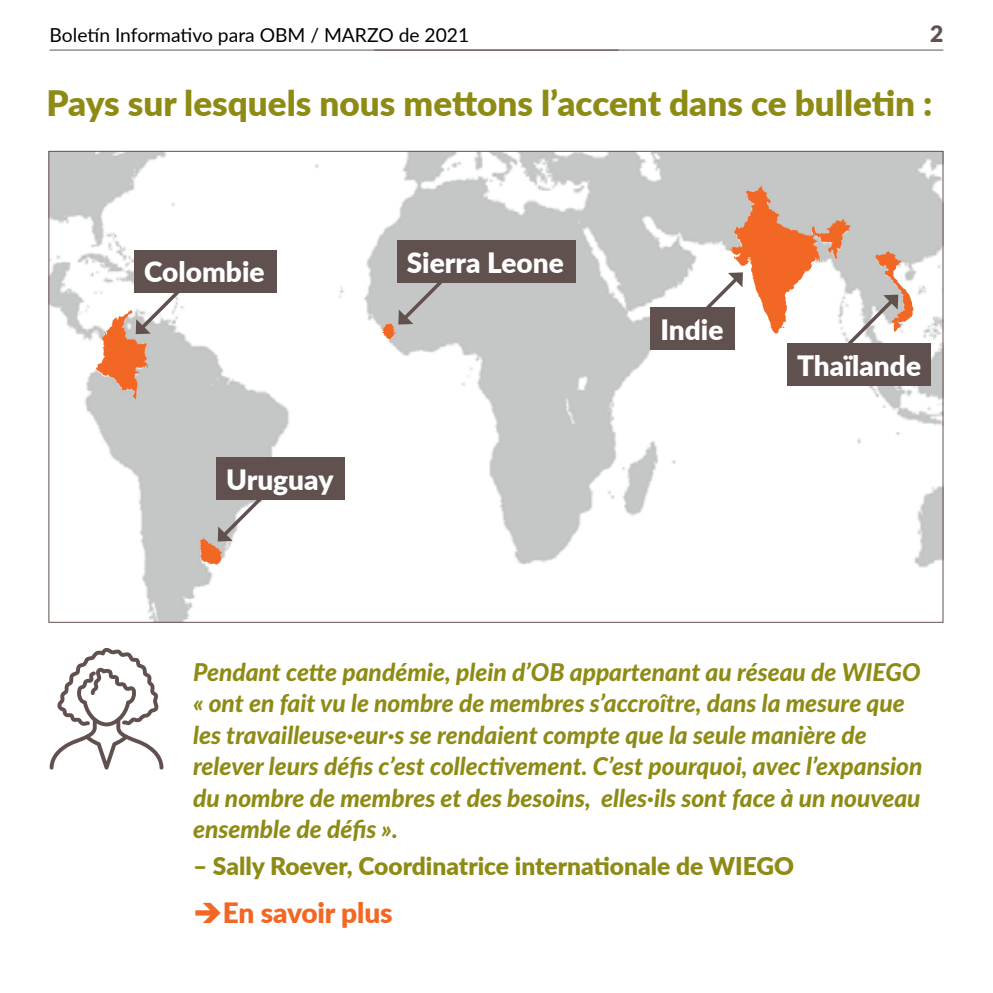
<style>
.page{position:relative;width:993px;height:993px;background:#fff}
.page>*{position:absolute;margin:0;border:0;box-sizing:border-box;transform-origin:0 0}
.t1{font:900 35px "Lato";color:#8e8b15}
.t2{font:900 28px "Lato";color:#fff}
.t3{font:900 28px "Lato";letter-spacing:-.005em;color:#f26724}
.t4{font:italic 800 24.5px/31.5px "Lato";color:#8e8b15}
.t5{font:900 24.5px "Lato";color:#8e8b15}
.t6{font:900 22.75px "Lato";color:#60514f}
.t7{font:19.25px "Lato";color:#000}
</style>
<div class="page">
<hr style="left:374px;top:50px;width:569px;height:1px;background:#60514f">
<hr style="left:50px;top:50px;width:568px;height:1px;background:#60514f">
<img style="left:50px;top:153px;width:891px;height:467px">
<div style="left:134px;top:250px;width:142px;height:42px;background:#60514f"></div>
<svg style="left:96px;top:280px;width:94px;height:119px"></svg>
<div style="left:216px;top:457px;width:129px;height:42px;background:#60514f"></div>
<svg style="left:200px;top:487px;width:72px;height:77px"></svg>
<div style="left:396px;top:240px;width:179px;height:42px;background:#60514f"></div>
<svg style="left:382px;top:270px;width:70px;height:70px"></svg>
<div style="left:650px;top:307px;width:84px;height:42px;background:#60514f"></div>
<div style="left:787px;top:343px;width:143px;height:42px;background:#60514f"></div>
<svg style="left:688px;top:186px;width:225px;height:162px"></svg>
<svg style="left:50px;top:648px;width:113px;height:121px"></svg>
<p class="t7" style="left:50px;top:22px;width:421px">Boletín Informativo para OBM / MARZO de 2021</p>
<p class="t6" style="left:929px;top:21px;width:15px">2</p>
<h1 class="t1" style="left:47px;top:77px;width:887px">Pays sur lesquels nous mettons l’accent dans ce bulletin :</h1>
<p class="t2" style="left:144px;top:251px;width:122px">Colombie</p>
<p class="t2" style="left:406px;top:241px;width:158px">Sierra Leone</p>
<p class="t2" style="left:226px;top:458px;width:109px">Uruguay</p>
<p class="t2" style="left:660px;top:308px;width:65px">Indie</p>
<p class="t2" style="left:796px;top:344px;width:125px">Thaïlande</p>
<p class="t4" style="left:193px;top:654px;width:730px">Pendant cette pandémie, plein d’OB appartenant au réseau de WIEGO « ont en fait vu le nombre de membres s’accroître, dans la mesure que les travailleuse·eur·s se rendaient compte que la seule manière de relever leurs défis c’est collectivement. C’est pourquoi, avec l’expansion du nombre de membres et des besoins, elles·ils sont face à un nouveau ensemble de défis ».</p>
<p class="t5" style="left:193px;top:847px;width:602px">– Sally Roever, Coordinatrice internationale de WIEGO</p>
<p class="t3" style="left:193px;top:891px;width:201px">➔En savoir plus</p>
</div>
